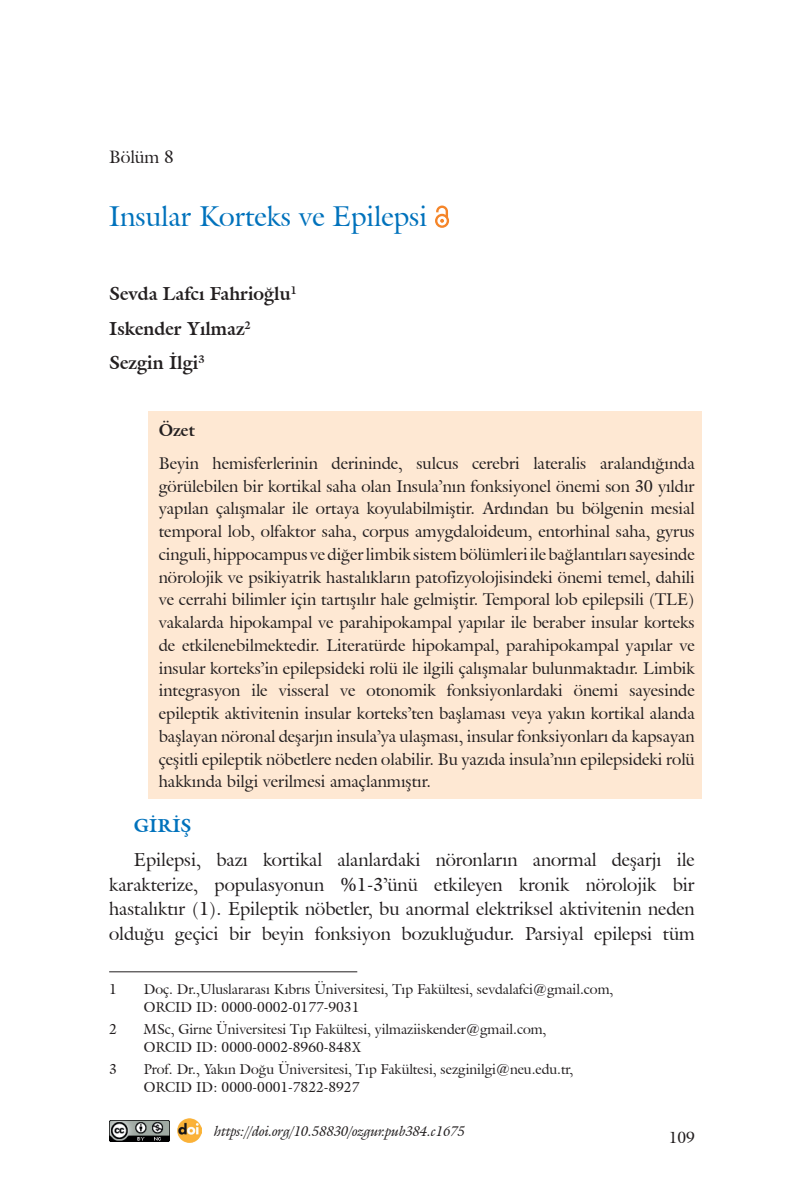
<style>
.page{position:relative;width:794px;height:1191px;background:#fff}
.page>*{position:absolute;margin:0;border:0;box-sizing:border-box;transform-origin:0 0}
.t1{font:28px "Galliard IT Cby BT";color:#0072bc}
.t2{font:18.38px/24.5px "Galliard IT Cby BT";color:#231f20;text-align:justify}
.t3{font:700 18.38px/34.5px "Galliard IT Cby BT";color:#231f20}
.t4{font:700 18.38px "Galliard IT Cby BT";color:#0072bc}
.t5{font:17.5px "Galliard IT Cby BT";color:#231f20}
.t6{font:16.62px/22.8px "Galliard IT Cby BT";color:#231f20;text-align:justify}
.t7{font:700 16.62px "Galliard IT Cby BT";color:#231f20}
.t8{font:15.75px "Galliard IT Cby BT";color:#231f20}
.t9{font:14px/17.5px "Galliard IT Cby BT";color:#231f20}
.t10{font:italic 14px "Galliard IT Cby BT";color:#231f20}
</style>
<div class="page">
<div style="left:148px;top:412px;width:554px;height:387px;background:#fee8d3"></div>
<svg style="left:435px;top:205px;width:14px;height:23px"></svg>
<hr style="left:109px;top:971px;width:248px;height:1px;background:#231f20">
<img style="left:109px;top:1120px;width:60px;height:21px">
<img style="left:177px;top:1118px;width:24px;height:24px">
<p class="t5" style="left:109px;top:145px;width:66px">Bölüm 8</p>
<h1 class="t1" style="left:109px;top:198px;width:320px">Insular Korteks ve Epilepsi</h1>
<p class="t3" style="left:109px;top:276px;width:189px">Sevda Lafcı Fahrioğlu<sup>1<br></sup>Iskender Yılmaz<sup>2<br></sup>Sezgin İlgi<sup>3</sup></p>
<p class="t7" style="left:159px;top:419px;width:38px">Özet</p>
<p class="t6" style="left:159px;top:451px;width:537px">Beyin hemisferlerinin derininde, sulcus cerebri lateralis aralandığında görülebilen bir kortikal saha olan Insula’nın fonksiyonel önemi son 30 yıldır yapılan çalışmalar ile ortaya koyulabilmiştir. Ardından bu bölgenin mesial temporal lob, olfaktor saha, corpus amygdaloideum, entorhinal saha, gyrus cinguli, hippocampus ve diğer limbik sistem bölümleri ile bağlantıları sayesinde nörolojik ve psikiyatrik hastalıkların patofizyolojisindeki önemi temel, dahili ve cerrahi bilimler için tartışılır hale gelmiştir. Temporal lob epilepsili (TLE) vakalarda hipokampal ve parahipokampal yapılar ile beraber insular korteks de etkilenebilmektedir. Literatürde hipokampal, parahipokampal yapılar ve insular korteks’in epilepsideki rolü ile ilgili çalışmalar bulunmaktadır. Limbik integrasyon ile visseral ve otonomik fonksiyonlardaki önemi sayesinde epileptik aktivitenin insular korteks’ten başlaması veya yakın kortikal alanda başlayan nöronal deşarjın insula’ya ulaşması, insular fonksiyonları da kapsayan çeşitli epileptik nöbetlere neden olabilir. Bu yazıda insula’nın epilepsideki rolü hakkında bilgi verilmesi amaçlanmıştır.</p>
<p class="t4" style="left:134px;top:813px;width:59px">GİRİŞ</p>
<p class="t2" style="left:109px;top:847px;width:587px;text-indent:25px">Epilepsi, bazı kortikal alanlardaki nöronların anormal deşarjı ile karakterize, populasyonun %1-3’ünü etkileyen kronik nörolojik bir hastalıktır (1). Epileptik nöbetler, bu anormal elektriksel aktivitenin neden olduğu geçici bir beyin fonksiyon bozukluğudur. Parsiyal epilepsi tüm</p>
<p class="t9" style="left:109px;top:980px;width:9px">1</p>
<p class="t9" style="left:144px;top:980px;width:471px">Doç. Dr.,Uluslararası Kıbrıs Üniversitesi, Tıp Fakültesi, sevdalafci@gmail.com,<br>ORCID ID: 0000-0002-0177-9031</p>
<p class="t9" style="left:109px;top:1020px;width:9px">2</p>
<p class="t9" style="left:144px;top:1020px;width:404px">MSc, Girne Üniversitesi Tıp Fakültesi, yilmaziiskender@gmail.com,<br>ORCID ID: 0000-0002-8960-848X</p>
<p class="t9" style="left:109px;top:1060px;width:9px">3</p>
<p class="t9" style="left:144px;top:1060px;width:431px">Prof. Dr., Yakın Doğu Üniversitesi, Tıp Fakültesi, sezginilgi@neu.edu.tr,<br>ORCID ID: 0000-0001-7822-8927</p>
<p class="t10" style="left:214px;top:1121px;width:252px">https://doi.org/10.58830/ozgur.pub384.c1675</p>
<p class="t8" style="left:668px;top:1127px;width:28px">109</p>
</div>
